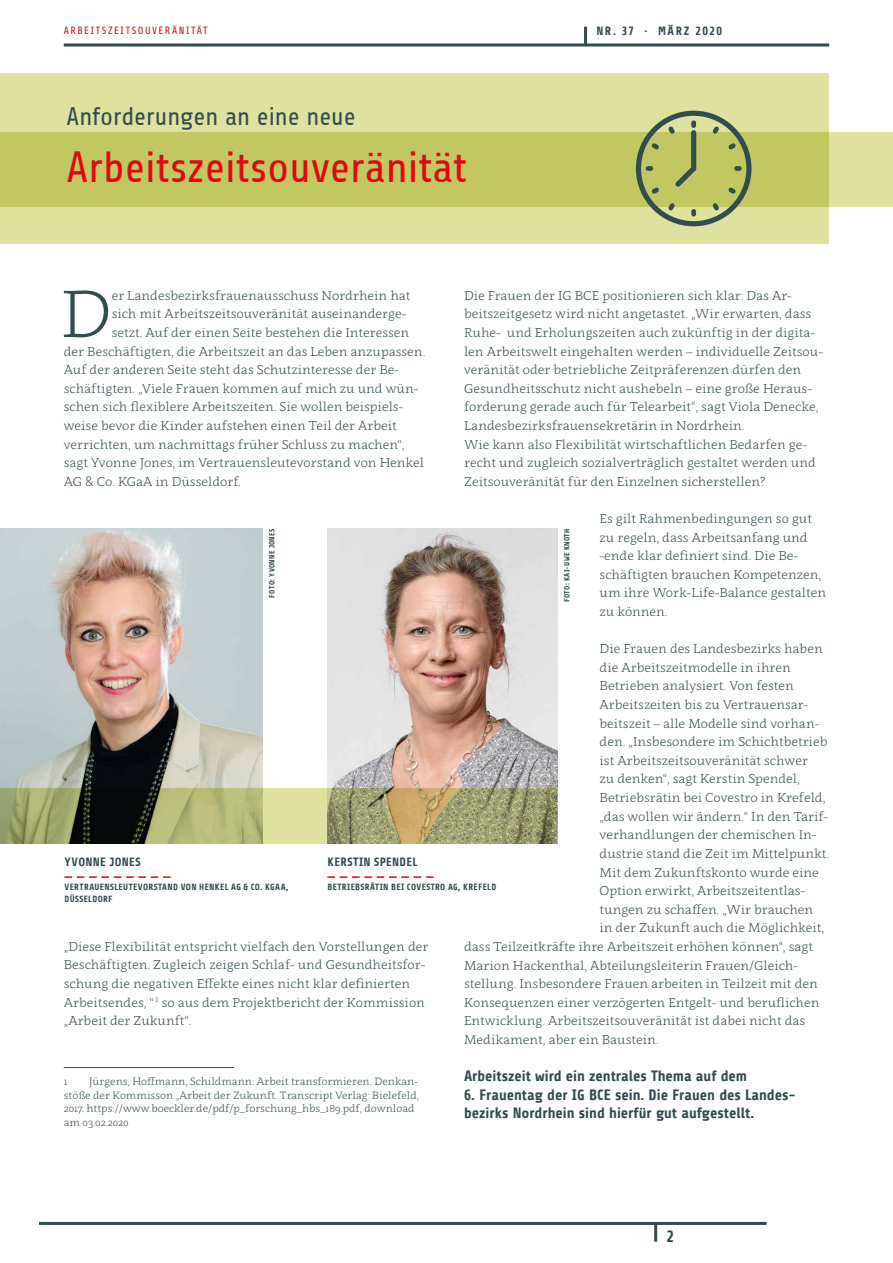
<style>
.page{position:relative;width:893px;height:1263px;background:#fff}
.page>*{position:absolute;margin:0;border:0;box-sizing:border-box;transform-origin:0 0}
.t1{font:300 65.85px "Clavo";color:#344c4f}
.t2{font:43.5px "Share";color:#e30613}
.t3{font:25.5px "Share";color:#344c4f}
.t4{font:700 16.5px "Share";color:#344c4f}
.t5{font:700 15px/18.6px "Share";color:#344c4f}
.t6{font:300 12.75px/18.6px "Clavo";color:#344c4f}
.t7{font:700 12px "Share";letter-spacing:.035em;color:#344c4f}
.t8{font:700 12px "Share";letter-spacing:.12em;color:#344c4f}
.t9{font:300 10.5px/13.5px "Clavo";color:#344c4f}
.t10{font:10.5px "Share";letter-spacing:.145em;color:#c51a1b}
.t11{font:700 9px/12px "Share";letter-spacing:.04em;color:#344c4f}
.t12{font:700 7.5px "Share";letter-spacing:.04em;color:#344c4f}
</style>
<div class="page">
<div style="left:0;top:73px;width:829px;height:170px;background:#dee29e"></div>
<hr style="left:39px;top:1222px;width:728px;height:3px;background:#344c4f">
<hr style="left:64px;top:1067px;width:170px;height:1px;background:#344c4f">
<img style="left:0;top:529px;width:262px;height:259px">
<img style="left:327px;top:529px;width:230px;height:259px">
<svg style="left:64px;top:876px;width:107px;height:2px"></svg>
<svg style="left:327px;top:876px;width:107px;height:2px"></svg>
<svg style="left:0;top:788px;width:557px;height:55px"></svg>
<svg style="left:0;top:133px;width:893px;height:74px;fill:#c1c861"></svg>
<svg style="left:636px;top:111px;width:115px;height:115px"></svg>
<hr style="left:64px;top:44px;width:765px;height:3px;background:#344c4f">
<hr style="left:584px;top:27px;width:3px;height:19px;background:#344c4f">
<hr style="left:654px;top:1222px;width:3px;height:20px;background:#344c4f">
<p class="t10" style="left:64px;top:25px;width:145px">ARBEITSZEITSOUVERÄNITÄT</p>
<h3 class="t3" style="left:67px;top:103px;width:291px">Anforderungen an eine neue</h3>
<h2 class="t2" style="left:67px;top:145px;width:402px">Arbeitszeitsouveränität</h2>
<p class="t8" style="left:596px;top:24px;width:127px">NR. 37 · MÄRZ 2020</p>
<h1 class="t1" style="left:61px;top:269px;width:52px">D</h1>
<p class="t6" style="left:112px;top:286px;width:300px">er Landesbezirksfrauenausschuss Nordrhein hat</p>
<p class="t6" style="left:464px;top:286px;width:360px">Die Frauen der IG BCE positionieren sich klar: Das Ar&shy;beitszeitgesetz wird nicht angetastet. „Wir erwarten, dass Ruhe- und Erholungszeiten auch zukünftig in der digita&shy;len Arbeitswelt eingehalten werden – individuelle Zeitsou&shy;veränität oder betriebliche Zeitpräferenzen dürfen den Gesundheitsschutz nicht aushebeln – eine große Heraus&shy;forderung gerade auch für Telearbeit“, sagt Viola Denecke, Landesbezirksfrauensekretärin in Nordrhein.<br>Wie kann also Flexibilität wirtschaftlichen Bedarfen ge&shy;recht und zugleich sozialverträglich gestaltet werden und Zeitsouveränität für den Einzelnen sicherstellen?</p>
<p class="t6" style="left:600px;top:509px;width:228px">Es gilt Rahmenbedingungen so gut zu regeln, dass Arbeitsanfang und -ende klar definiert sind. Die Be&shy;schäftigten brauchen Kompetenzen, um ihre Work-Life-Balance gestalten zu können.</p>
<p class="t6" style="left:600px;top:639px;width:225px">Die Frauen des Landesbezirks haben</p>
<p class="t6" style="left:600px;top:658px;width:193px">die Arbeitszeitmodelle in ihren</p>
<p class="t6" style="left:600px;top:676px;width:196px">Betrieben analysiert. Von festen</p>
<p class="t6" style="left:600px;top:695px;width:210px">Arbeitszeiten bis zu Vertrauensar-</p>
<p class="t6" style="left:600px;top:713px;width:221px">beitszeit – alle Modelle sind vorhan-</p>
<p class="t6" style="left:600px;top:732px;width:229px">den. „Insbesondere im Schichtbetrieb</p>
<p class="t6" style="left:600px;top:751px;width:210px">ist Arbeitszeitsouveränität schwer</p>
<p class="t6" style="left:600px;top:769px;width:202px">zu denken“, sagt Kerstin Spendel,</p>
<p class="t6" style="left:600px;top:788px;width:227px">Betriebsrätin bei Covestro in Krefeld,</p>
<p class="t6" style="left:600px;top:806px;width:230px">„das wollen wir ändern.“ In den Tarif-</p>
<p class="t6" style="left:600px;top:825px;width:218px">verhandlungen der chemischen In-</p>
<p class="t6" style="left:600px;top:844px;width:231px">dustrie stand die Zeit im Mittelpunkt.</p>
<p class="t6" style="left:600px;top:862px;width:221px">Mit dem Zukunftskonto wurde eine</p>
<p class="t6" style="left:600px;top:881px;width:207px">Option erwirkt, Arbeitszeitentlas-</p>
<p class="t6" style="left:600px;top:899px;width:215px">tungen zu schaffen. „Wir brauchen</p>
<p class="t6" style="left:600px;top:918px;width:226px">in der Zukunft auch die Möglichkeit,</p>
<p class="t6" style="left:464px;top:937px;width:351px">dass Teilzeitkräfte ihre Arbeitszeit erhöhen können“, sagt</p>
<p class="t6" style="left:464px;top:955px;width:335px">Marion Hackenthal, Abteilungsleiterin Frauen/Gleich-</p>
<p class="t6" style="left:464px;top:974px;width:355px">stellung. Insbesondere Frauen arbeiten in Teilzeit mit den</p>
<p class="t6" style="left:464px;top:992px;width:357px">Konsequenzen einer verzögerten Entgelt- und beruflichen</p>
<p class="t6" style="left:464px;top:1011px;width:343px">Entwicklung. Arbeitszeitsouveränität ist dabei nicht das</p>
<p class="t6" style="left:464px;top:1030px;width:196px">Medikament, aber ein Baustein.</p>
<p class="t5" style="left:464px;top:1067px;width:285px">Arbeitszeit wird ein zentrales Thema auf dem</p>
<p class="t5" style="left:464px;top:1085px;width:333px">6. Frauentag der IG BCE sein. Die Frauen des Landes&shy;bezirks Nordrhein sind hierfür gut aufgestellt.</p>
<p class="t6" style="left:112px;top:304px;width:296px">sich mit Arbeitszeitsouveränität auseinanderge-</p>
<p class="t6" style="left:112px;top:323px;width:299px">setzt. Auf der einen Seite bestehen die Interessen</p>
<p class="t6" style="left:64px;top:341px;width:363px">der Beschäftigten, die Arbeitszeit an das Leben anzupassen.</p>
<p class="t6" style="left:64px;top:360px;width:337px">Auf der anderen Seite steht das Schutzinteresse der Be-</p>
<p class="t6" style="left:64px;top:379px;width:356px">schäftigten. „Viele Frauen kommen auf mich zu und wün-</p>
<p class="t6" style="left:64px;top:397px;width:341px">schen sich flexiblere Arbeitszeiten. Sie wollen beispiels-</p>
<p class="t6" style="left:64px;top:416px;width:335px">weise bevor die Kinder aufstehen einen Teil der Arbeit</p>
<p class="t6" style="left:64px;top:434px;width:342px">verrichten, um nachmittags früher Schluss zu machen“,</p>
<p class="t6" style="left:64px;top:453px;width:362px">sagt Yvonne Jones, im Vertrauensleutevorstand von Henkel</p>
<p class="t6" style="left:64px;top:472px;width:179px">AG &amp; Co. KGaA in Düsseldorf.</p>
<p class="t12" style="left:268px;top:598px;width:70px;rotate:-90deg">FOTO: YVONNE JONES</p>
<p class="t12" style="left:563px;top:602px;width:75px;rotate:-90deg">FOTO: KAI-UWE KNOTH</p>
<p class="t7" style="left:65px;top:856px;width:78px">YVONNE JONES</p>
<p class="t11" style="left:64px;top:881px;width:225px">VERTRAUENSLEUTEVORSTAND VON HENKEL AG &amp; CO. KGAA,<br>DÜSSELDORF</p>
<p class="t7" style="left:327px;top:856px;width:92px">KERSTIN SPENDEL</p>
<p class="t11" style="left:327px;top:881px;width:170px">BETRIEBSRÄTIN BEI COVESTRO AG, KREFELD</p>
<p class="t6" style="left:64px;top:937px;width:366px">„Diese Flexibilität entspricht vielfach den Vorstellungen der Beschäftigten. Zugleich zeigen Schlaf- und Gesundheitsfor&shy;schung die negativen Effekte eines nicht klar definierten Arbeitsendes, “<sup>1</sup> so aus dem Projektbericht der Kommission „Arbeit der Zukunft“.</p>
<p class="t9" style="left:64px;top:1074px;width:357px;text-indent:26px">Jürgens, Hoffmann, Schildmann: Arbeit transformieren. Denkan&shy;stöße der Kommisson „Arbeit der Zukunft. Transcript Verlag: Bielefeld, 2017. https://www.boeckler.de/pdf/p_forschung_hbs_189.pdf, download am 03.02.2020</p>
<p class="t9" style="left:64px;top:1074px;width:5px">1</p>
<p class="t4" style="left:666px;top:1227px;width:9px">2</p>
</div>
